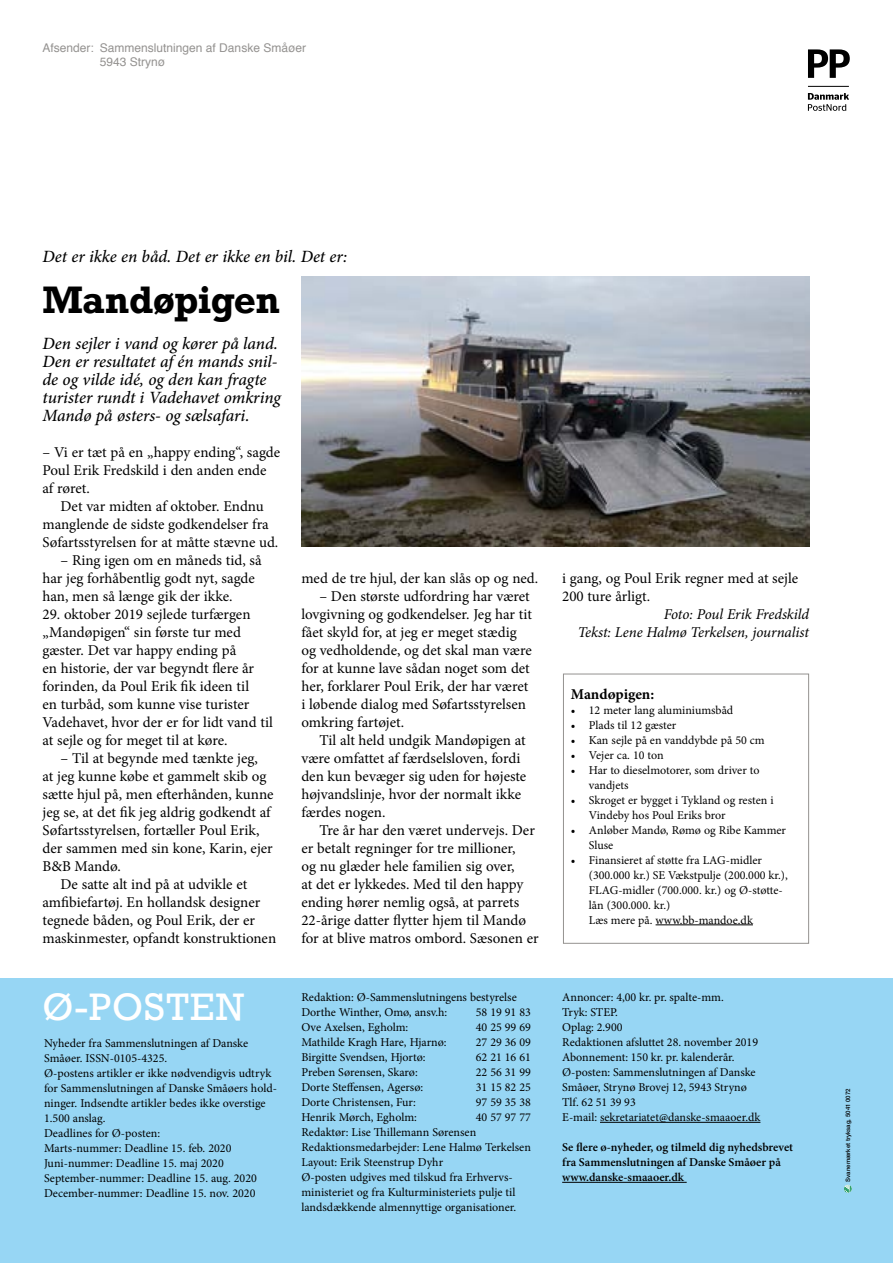
<style>
.page{position:relative;width:893px;height:1263px;background:#fff}
.page>*{position:absolute;margin:0;border:0;box-sizing:border-box;transform-origin:0 0}
.t1{font:700 36px "Rockwell";letter-spacing:-.015em;color:#000}
.t2{font:36px "Rockwell";letter-spacing:.025em;color:#fff}
.t3{font:italic 500 17.25px/18px "Minion Pro";letter-spacing:-.005em;color:#000}
.t4{font:15px/18px "Minion Pro";color:#000}
.t5{font:italic 15px/18px "Minion Pro";letter-spacing:-.01em;color:#000;text-align:right}
.t6{font:700 15px "Minion Pro";letter-spacing:-.005em;color:#000}
.t7{font:12px/15px "Minion Pro";color:#000}
.t8{font:600 12px/15px "Minion Pro";color:#000}
.t9{font:12px/14.4px "Helvetica";color:#949290}
.t10{font:500 6.15px "Helvetica Neue LT Std";color:#000}
</style>
<div class="page">
<div style="left:563px;top:674px;width:246px;height:270px;border:1px solid #949290"></div>
<div style="left:0;top:979px;width:893px;height:284px;background:#97d6f4"></div>
<svg style="left:807px;top:49px;width:43px;height:62px"></svg>
<svg style="left:844px;top:1185px;width:8px;height:8px"></svg>
<hr style="left:600px;top:1122px;width:160px;height:1px;background:#000">
<hr style="left:562px;top:1182px;width:122px;height:1px;background:#000">
<img style="left:301px;top:277px;width:508px;height:270px">
<hr style="left:656px;top:924px;width:97px;height:1px;background:#000">
<p class="t9" style="left:100px;top:41px;width:208px;text-indent:-57px">Afsender: Sammenslutningen af Danske Småøer<br>5943 Strynø</p>
<p class="t3" style="left:43px;top:247px;width:306px">Det er ikke en båd. Det er ikke en bil. Det er:</p>
<h1 class="t1" style="left:43px;top:276px;width:239px">Mandøpigen</h1>
<p class="t3" style="left:43px;top:334px;width:240px">Den sejler i vand og kører på land.<br>Den er resultatet af én mands snil&shy;de og vilde idé, og den kan fragte turister rundt i Vadehavet omkring Mandø på østers- og sælsafari.</p>
<p class="t4" style="left:43px;top:443px;width:239px">– Vi er tæt på en „happy ending“, sagde<br>Poul Erik Fredskild i den anden ende af røret.</p>
<p class="t4" style="left:43px;top:497px;width:237px;text-indent:18px">Det var midten af oktober. Endnu manglende de sidste godkendelser fra<br>Søfartsstyrelsen for at måtte stævne ud.</p>
<p class="t4" style="left:43px;top:551px;width:221px;text-indent:18px">– Ring igen om en måneds tid, så har jeg forhåbentlig godt nyt, sagde han, men så længe gik der ikke.</p>
<p class="t4" style="left:43px;top:605px;width:232px">29. oktober 2019 sejlede turfærgen „Mandøpigen“ sin første tur med gæster. Det var happy ending på<br>en historie, der var begyndt flere år forinden, da Poul Erik fik ideen til<br>en turbåd, som kunne vise turister Vadehavet, hvor der er for lidt vand til at sejle og for meget til at køre.</p>
<p class="t4" style="left:61px;top:749px;width:199px">– Til at begynde med tænkte jeg,</p>
<p class="t4" style="left:43px;top:767px;width:226px">at jeg kunne købe et gammelt skib og</p>
<p class="t4" style="left:43px;top:785px;width:232px">sætte hjul på, men efterhånden, kunne</p>
<p class="t4" style="left:43px;top:803px;width:230px">jeg se, at det fik jeg aldrig godkendt af</p>
<p class="t4" style="left:43px;top:821px;width:218px">Søfartsstyrelsen, fortæller Poul Erik,</p>
<p class="t4" style="left:43px;top:839px;width:232px">der sammen med sin kone, Karin, ejer</p>
<p class="t4" style="left:43px;top:857px;width:80px">B&amp;B Mandø.</p>
<p class="t4" style="left:61px;top:875px;width:188px">De satte alt ind på at udvikle et</p>
<p class="t4" style="left:43px;top:893px;width:219px">amfibiefartøj. En hollandsk designer</p>
<p class="t4" style="left:43px;top:911px;width:214px">tegnede båden, og Poul Erik, der er</p>
<p class="t4" style="left:43px;top:929px;width:235px">maskinmester, opfandt konstruktionen</p>
<h1 class="t2" style="left:43px;top:984px;width:204px">Ø-POSTEN</h1>
<p class="t7" style="left:44px;top:1036px;width:234px">Nyheder fra Sammenslutningen af Danske Småøer. ISSN-0105-4325.<br>Ø-postens artikler er ikke nødvendigvis udtryk for Sammenslutningen af Danske Småøers hold&shy;ninger. Indsendte artikler bedes ikke overstige 1.500 anslag.<br>Deadlines for Ø-posten:<br>Marts-nummer: Deadline 15. feb. 2020<br>Juni-nummer: Deadline 15. maj 2020<br>September-nummer: Deadline 15. aug. 2020<br>December-nummer: Deadline 15. nov. 2020</p>
<p class="t4" style="left:301px;top:569px;width:238px">med de tre hjul, der kan slås op og ned.</p>
<p class="t4" style="left:301px;top:587px;width:232px;text-indent:18px">– Den største udfordring har været lovgivning og godkendelser. Jeg har tit fået skyld for, at jeg er meget stædig og vedholdende, og det skal man være for at kunne lave sådan noget som det her, forklarer Poul Erik, der har været i løbende dialog med Søfartsstyrelsen omkring fartøjet.</p>
<p class="t4" style="left:301px;top:731px;width:226px;text-indent:18px">Til alt held undgik Mandøpigen at være omfattet af færdselsloven, fordi den kun bevæger sig uden for højeste højvandslinje, hvor der normalt ikke færdes nogen.</p>
<p class="t4" style="left:301px;top:821px;width:239px;text-indent:18px">Tre år har den været undervejs. Der er betalt regninger for tre millioner,<br>og nu glæder hele familien sig over,<br>at det er lykkedes. Med til den happy ending hører nemlig også, at parrets 22-årige datter flytter hjem til Mandø for at blive matros ombord. Sæsonen er</p>
<p class="t7" style="left:301px;top:990px;width:217px">Redaktion: Ø-Sammenslutningens bestyrelse<br>Dorthe Winther, Omø, ansv.h:</p>
<p class="t7" style="left:476px;top:1005px;width:57px">58 19 91 83</p>
<p class="t7" style="left:301px;top:1020px;width:108px">Ove Axelsen, Egholm:</p>
<p class="t7" style="left:476px;top:1020px;width:57px">40 25 99 69</p>
<p class="t7" style="left:301px;top:1035px;width:147px">Mathilde Kragh Hare, Hjarnø:</p>
<p class="t7" style="left:476px;top:1035px;width:57px">27 29 36 09</p>
<p class="t7" style="left:301px;top:1050px;width:126px">Birgitte Svendsen, Hjortø:</p>
<p class="t7" style="left:476px;top:1050px;width:57px">62 21 16 61</p>
<p class="t7" style="left:301px;top:1065px;width:118px">Preben Sørensen, Skarø:</p>
<p class="t7" style="left:476px;top:1065px;width:57px">22 56 31 99</p>
<p class="t7" style="left:301px;top:1080px;width:123px">Dorte Steffensen, Agersø:</p>
<p class="t7" style="left:476px;top:1080px;width:57px">31 15 82 25</p>
<p class="t7" style="left:301px;top:1095px;width:116px">Dorte Christensen, Fur:</p>
<p class="t7" style="left:476px;top:1095px;width:57px">97 59 35 38</p>
<p class="t7" style="left:301px;top:1110px;width:117px">Henrik Mørch, Egholm:</p>
<p class="t7" style="left:301px;top:1110px;width:231px;text-indent:174px">40 57 97 77<br>Redaktør: Lise Thillemann Sørensen Redaktionsmedarbejder: Lene Halmø Terkelsen Layout: Erik Steenstrup Dyhr<br>Ø-posten udgives med tilskud fra Erhvervs&shy;ministeriet og fra Kulturministeriets pulje til landsdækkende almennyttige organisationer.</p>
<p class="t4" style="left:562px;top:569px;width:238px">i gang, og Poul Erik regner med at sejle<br>200 ture årligt.</p>
<p class="t5" style="left:578px;top:605px;width:233px">Foto: Poul Erik Fredskild<br>Tekst: Lene Halmø Terkelsen, journalist</p>
<p class="t6" style="left:571px;top:683px;width:85px">Mandøpigen:</p>
<p class="t7" style="left:571px;top:702px;width:164px">• 12 meter lang aluminiumsbåd</p>
<p class="t7" style="left:571px;top:717px;width:107px">• Plads til 12 gæster</p>
<p class="t7" style="left:571px;top:732px;width:195px">• Kan sejle på en vanddybde på 50 cm</p>
<p class="t7" style="left:571px;top:747px;width:94px">• Vejer ca. 10 ton</p>
<p class="t7" style="left:589px;top:762px;width:172px;text-indent:-18px">• Har to dieselmotorer, som driver to vandjets</p>
<p class="t7" style="left:589px;top:792px;width:186px;text-indent:-18px">• Skroget er bygget i Tykland og resten i<br>Vindeby hos Poul Eriks bror</p>
<p class="t7" style="left:589px;top:822px;width:199px;text-indent:-18px">• Anløber Mandø, Rømø og Ribe Kammer<br>Sluse</p>
<p class="t7" style="left:589px;top:852px;width:200px;text-indent:-18px">• Finansieret af støtte fra LAG-midler (300.000 kr.) SE Vækstpulje (200.000 kr.), FLAG-midler (700.000. kr.) og Ø-støtte&shy;lån (300.000. kr.)<br>Læs mere på. www.bb-mandoe.dk</p>
<p class="t7" style="left:562px;top:990px;width:200px">Annoncer: 4,00 kr. pr. spalte-mm.<br>Tryk: STEP.<br>Oplag: 2.900<br>Redaktionen afsluttet 28. november 2019<br>Abonnement: 150 kr. pr. kalenderår.<br>Ø-posten: Sammenslutningen af Danske<br>Småøer, Strynø Brovej 12, 5943 Strynø<br>Tlf. 62 51 39 93<br>E-mail: sekretariatet@danske-smaaoer.dk</p>
<p class="t8" style="left:562px;top:1140px;width:232px">Se flere ø-nyheder, og tilmeld dig nyhedsbrevet fra Sammenslutningen af Danske Småøer på www.danske-smaaoer.dk</p>
<p class="t10" style="left:844px;top:1182px;width:95px;rotate:-90deg">Svanemærket tryksag, 5041 0072</p>
</div>
